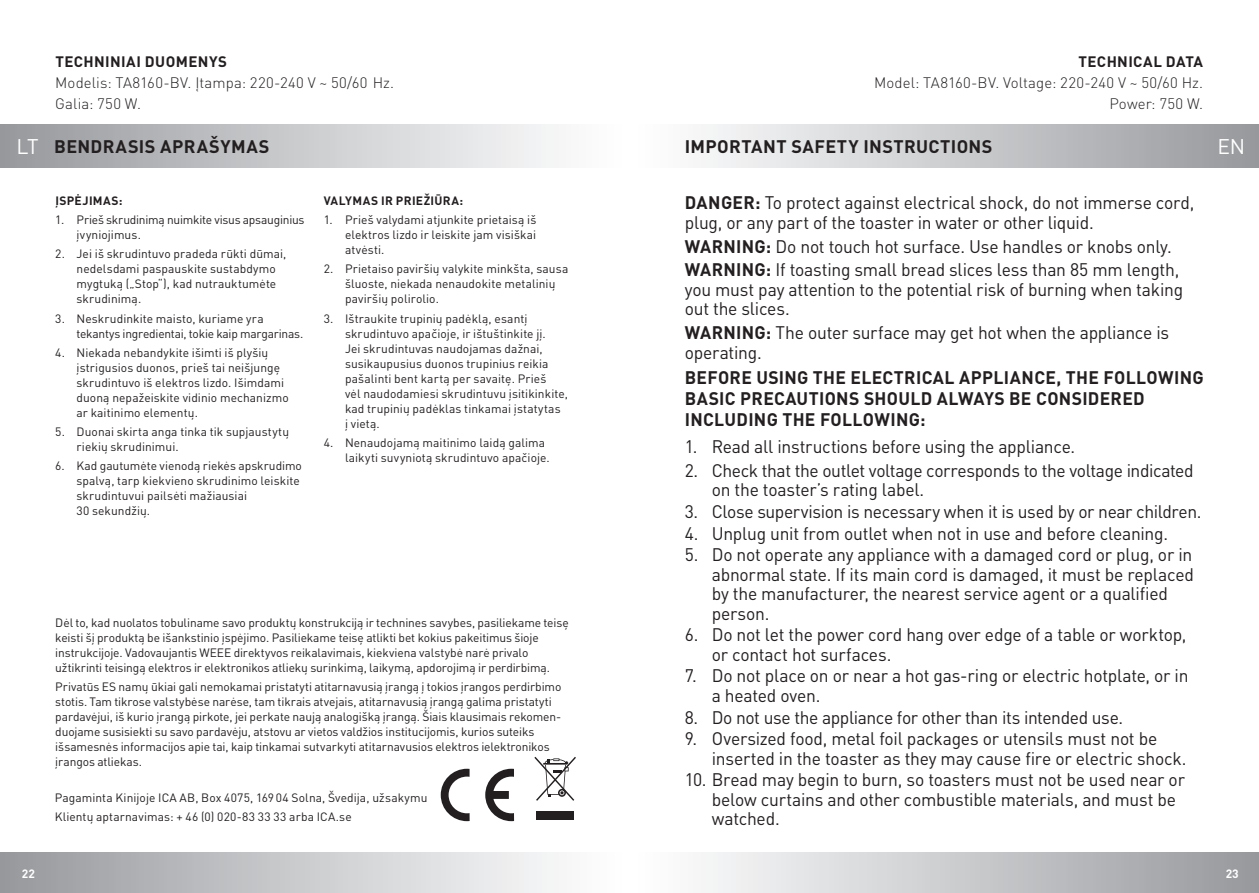
<style>
.page{position:relative;width:1259px;height:893px;background:#fff}
.page>*{position:absolute;margin:0;border:0;box-sizing:border-box;transform-origin:0 0}
.t1{font:21px "DIN Pro";color:#fff}
.t2{font:18px/19.5px "DIN Pro";letter-spacing:-.015em;color:#231f20}
.t3{font:700 18px/21px "DIN Pro";letter-spacing:.02em;color:#231f20}
.t4{font:300 15px/21px "DIN Pro";letter-spacing:.01em;color:#231f20;text-align:right}
.t5{font:700 15px "DIN Pro";letter-spacing:.025em;color:#231f20}
.t6{font:12px/15px "DIN Pro";letter-spacing:.005em;color:#231f20}
.t7{font:12px/15px "DIN Pro";letter-spacing:-.015em;color:#231f20}
.t8{font:700 12px "DIN Pro";letter-spacing:.03em;color:#231f20}
.t9{font:700 12px "DIN Pro";color:#fff}
.s1{font-weight:700}
</style>
<div class="page">
<div style="left:629px;top:852px;width:630px;height:41px;background:linear-gradient(to right,#fff,#989a9e)"></div>
<div style="left:629px;top:125px;width:630px;height:42px;background:linear-gradient(to right,#fff,#989a9e)"></div>
<div style="left:0;top:852px;width:629px;height:41px;background:linear-gradient(to right,#98999d,#fff)"></div>
<div style="left:0;top:125px;width:629px;height:42px;background:linear-gradient(to right,#98999e,#fff)"></div>
<svg style="left:441px;top:769px;width:28px;height:52px"></svg>
<svg style="left:485px;top:769px;width:29px;height:52px"></svg>
<div style="left:537px;top:811px;width:37px;height:8px;background:#231f20"></div>
<svg style="left:534px;top:756px;width:42px;height:45px"></svg>
<h1 class="t1" style="left:16px;top:132px;width:24px">LT</h1>
<p class="t5" style="left:55px;top:51px;width:173px">TECHNINIAI DUOMENYS</p>
<p class="t4" style="left:55px;top:71px;width:340px;text-align:left">Modelis: TA8160-BV. Įtampa: 220-240 V ~ 50/60 Hz.<br>Galia: 750 W.</p>
<h2 class="t3" style="left:54px;top:135px;width:217px">BENDRASIS APRAŠYMAS</h2>
<p class="t8" style="left:55px;top:192px;width:69px">ĮSPĖJIMAS:</p>
<p class="t7" style="left:77px;top:212px;width:229px;text-indent:-21px">1. Prieš skrudinimą nuimkite visus apsauginius įvyniojimus.</p>
<p class="t6" style="left:77px;top:246px;width:211px;text-indent:-21px">2. Jei iš skrudintuvo pradeda rūkti dūmai, nedelsdami paspauskite sustabdymo mygtuką („Stop“), kad nutrauktumėte skrudinimą.</p>
<p class="t6" style="left:77px;top:310px;width:228px;text-indent:-21px">3. Neskrudinkite maisto, kuriame yra tekantys ingredientai, tokie kaip margarinas.</p>
<p class="t6" style="left:77px;top:344px;width:214px;text-indent:-21px">4. Niekada nebandykite išimti iš plyšių įstrigusios duonos, prieš tai neišjungę skrudintuvo iš elektros lizdo. Išimdami duoną nepažeiskite vidinio mechanizmo ar kaitinimo elementų.</p>
<p class="t6" style="left:77px;top:424px;width:214px;text-indent:-21px">5. Duonai skirta anga tinka tik supjaustytų riekių skrudinimui.</p>
<p class="t6" style="left:77px;top:458px;width:227px;text-indent:-21px">6. Kad gautumėte vienodą riekės apskrudimo spalvą, tarp kiekvieno skrudinimo leiskite skrudintuvui pailsėti mažiausiai<br>30 sekundžių.</p>
<p class="t8" style="left:324px;top:192px;width:141px">VALYMAS IR PRIEŽIŪRA:</p>
<p class="t6" style="left:345px;top:212px;width:193px;text-align:justify;text-indent:-21px">1. Prieš valydami atjunkite prietaisą iš elektros lizdo ir leiskite jam visiškai atvėsti.</p>
<p class="t6" style="left:345px;top:261px;width:225px;text-indent:-21px">2. Prietaiso paviršių valykite minkšta, sausa šluoste, niekada nenaudokite metalinių paviršių polirolio.</p>
<p class="t6" style="left:345px;top:310px;width:224px;text-indent:-21px">3. Ištraukite trupinių padėklą, esantį skrudintuvo apačioje, ir ištuštinkite jį.<br>Jei skrudintuvas naudojamas dažnai, susikaupusius duonos trupinius reikia pašalinti bent kartą per savaitę. Prieš<br>vėl naudodamiesi skrudintuvu įsitikinkite, kad trupinių padėklas tinkamai įstatytas<br>į vietą.</p>
<p class="t6" style="left:345px;top:434px;width:206px;text-indent:-21px">4. Nenaudojamą maitinimo laidą galima laikyti suvyniotą skrudintuvo apačioje.</p>
<p class="t9" style="left:22px;top:865px;width:15px">22</p>
<p class="t6" style="left:55px;top:614px;width:515px">Dėl to, kad nuolatos tobuliname savo produktų konstrukciją ir technines savybes, pasiliekame teisę keisti šį produktą be išankstinio įspėjimo. Pasiliekame teisę atlikti bet kokius pakeitimus šioje instrukcijoje. Vadovaujantis WEEE direktyvos reikalavimais, kiekviena valstybė narė privalo užtikrinti teisingą elektros ir elektronikos atliekų surinkimą, laikymą, apdorojimą ir perdirbimą.</p>
<p class="t6" style="left:55px;top:679px;width:508px">Privatūs ES namų ūkiai gali nemokamai pristatyti atitarnavusią įrangą į tokios įrangos perdirbimo stotis. Tam tikrose valstybėse narėse, tam tikrais atvejais, atitarnavusią įrangą galima pristatyti pardavėjui, iš kurio įrangą pirkote, jei perkate naują analogišką įrangą. Šiais klausimais rekomen&shy;duojame susisiekti su savo pardavėju, atstovu ar vietos valdžios institucijomis, kurios suteiks išsamesnės informacijos apie tai, kaip tinkamai sutvarkyti atitarnavusios elektros ielektronikos įrangos atliekas.</p>
<p class="t6" style="left:55px;top:787px;width:374px;line-height:19.2px">Pagaminta Kinijoje ICA AB, Box 4075, 169 04 Solna, Švedija, užsakymu<br>Klientų aptarnavimas: + 46 (0) 020-83 33 33 arba ICA.se</p>
<p class="t5" style="left:1078px;top:51px;width:126px">TECHNICAL DATA</p>
<p class="t4" style="left:874px;top:71px;width:330px">Model: TA8160-BV. Voltage: 220-240 V ~ 50/60 Hz.<br>Power: 750 W.</p>
<h2 class="t3" style="left:685px;top:135px;width:309px">IMPORTANT SAFETY INSTRUCTIONS</h2>
<h1 class="t1" style="left:1217px;top:132px;width:29px">EN</h1>
<h2 class="t2" style="left:685px;top:192px;width:511px"><span class="s1">DANGER:</span> To protect against electrical shock, do not immerse cord, plug, or any part of the toaster in water or other liquid.</h2>
<h2 class="t2" style="left:685px;top:234px;width:496px;line-height:23.7px"><span class="s1">WARNING:</span> Do not touch hot surface. Use handles or knobs only.<br><span class="s1">WARNING:</span> If toasting small bread slices less than 85 mm length,</h2>
<h2 class="t2" style="left:685px;top:279px;width:500px">you must pay attention to the potential risk of burning when taking out the slices.</h2>
<h2 class="t2" style="left:685px;top:322px;width:486px"><span class="s1">WARNING:</span> The outer surface may get hot when the appliance is operating.</h2>
<h2 class="t3" style="left:685px;top:366px;width:520px">BEFORE USING THE ELECTRICAL APPLIANCE, THE FOLLOWING<br>BASIC PRECAUTIONS SHOULD ALWAYS BE CONSIDERED<br>INCLUDING THE FOLLOWING:</h2>
<h2 class="t2" style="left:685px;top:436px;width:392px">1. Read all instructions before using the appliance.</h2>
<h2 class="t2" style="left:712px;top:460px;width:483px;text-indent:-27px">2. Check that the outlet voltage corresponds to the voltage indicated on the toaster’s rating label.</h2>
<h2 class="t2" style="left:685px;top:501px;width:518px">3. Close supervision is necessary when it is used by or near children.</h2>
<h2 class="t2" style="left:685px;top:522px;width:485px">4. Unplug unit from outlet when not in use and before cleaning.</h2>
<h2 class="t2" style="left:712px;top:544px;width:484px;text-indent:-27px">5. Do not operate any appliance with a damaged cord or plug, or in abnormal state. If its main cord is damaged, it must be replaced by the manufacturer, the nearest service agent or a qualified person.</h2>
<h2 class="t2" style="left:712px;top:624px;width:476px;text-indent:-27px">6. Do not let the power cord hang over edge of a table or worktop, or contact hot surfaces.</h2>
<h2 class="t2" style="left:712px;top:665px;width:478px;text-indent:-27px">7. Do not place on or near a hot gas-ring or electric hotplate, or in a heated oven.</h2>
<h2 class="t2" style="left:685px;top:706px;width:440px">8. Do not use the appliance for other than its intended use.</h2>
<h2 class="t2" style="left:712px;top:728px;width:476px;text-indent:-27px">9. Oversized food, metal foil packages or utensils must not be inserted in the toaster as they may cause fire or electric shock.</h2>
<h2 class="t2" style="left:712px;top:769px;width:475px;text-indent:-27px">10. Bread may begin to burn, so toasters must not be used near or below curtains and other combustible materials, and must be watched.</h2>
<p class="t9" style="left:1225px;top:865px;width:15px">23</p>
</div>
